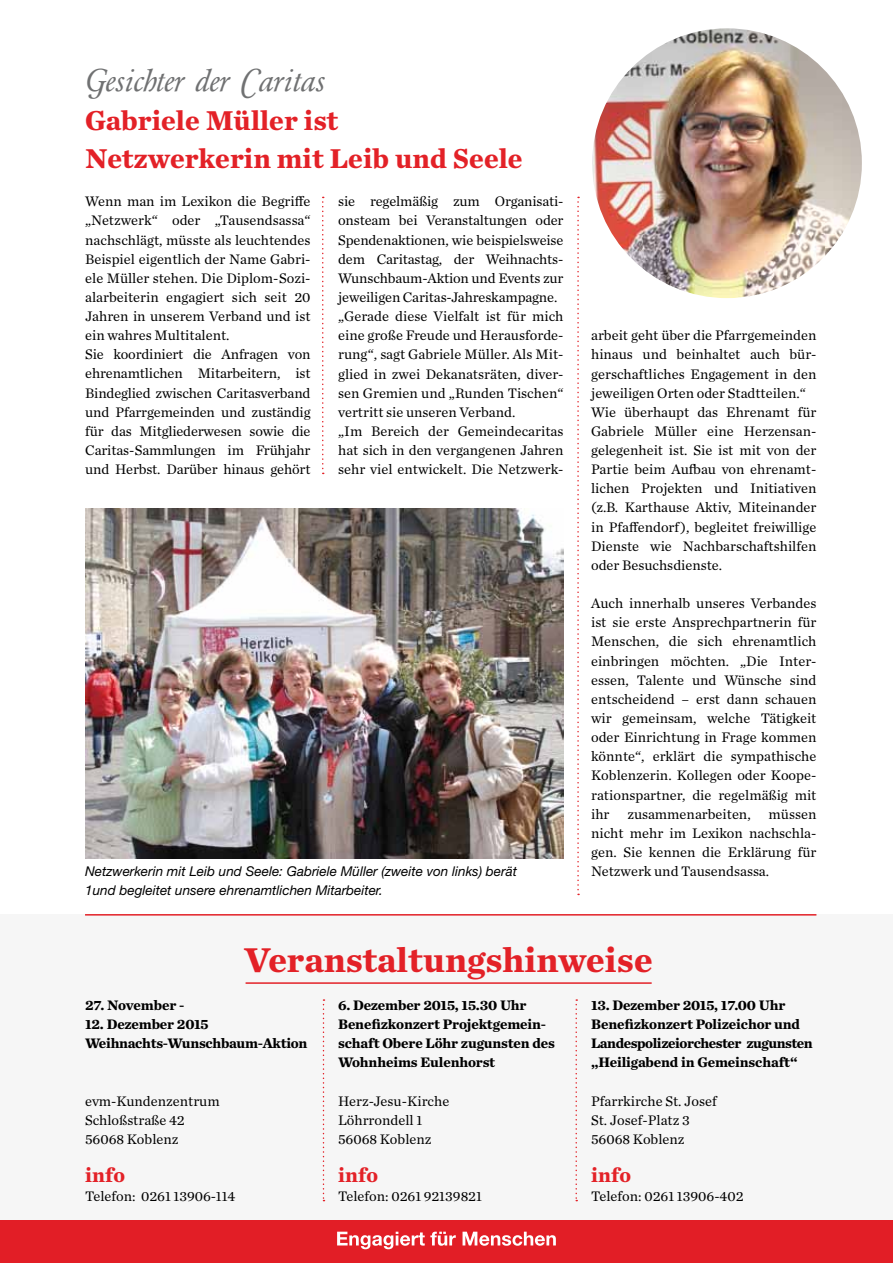
<style>
.page{position:relative;width:893px;height:1263px;background:#fff}
.page>*{position:absolute;margin:0;border:0;box-sizing:border-box;transform-origin:0 0}
.t1{font:700 36px "Chronicle Text G1";color:#e32127}
.t2{font:36px "Garond Hand DB Normal";color:#707172}
.t3{font:700 28.5px/38.2px "Chronicle Text G1";color:#e32127}
.t4{font:700 21px "Chronicle Text G1";color:#e32127}
.t5{font:14.4px/19.2px "Chronicle Text G1";color:#000}
.t6{font:700 14.4px/19.2px "Chronicle Text G1";letter-spacing:-.01em;color:#000}
.t7{font:italic 13.5px/19.2px "Helvetica Neue";color:#000}
</style>
<div class="page">
<div style="left:0;top:914px;width:893px;height:318px;background:#f6f6f6"></div>
<div style="left:0;top:1221px;width:893px;height:42px;background:#e21e26"></div>
<svg style="left:337px;top:1232px;width:119px;height:17px"></svg>
<svg style="left:463px;top:1232px;width:93px;height:14px"></svg>
<hr style="left:246px;top:982px;width:406px;height:2px;background:#e32127">
<hr style="left:85px;top:914px;width:731px;height:1px;background:#e32127">
<svg style="left:323px;top:999px;width:1px;height:202px"></svg>
<svg style="left:575px;top:999px;width:2px;height:202px"></svg>
<img style="left:85px;top:508px;width:478px;height:350px">
<img style="left:592px;top:28px;width:270px;height:270px;border-radius:135px">
<svg style="left:322px;top:197px;width:2px;height:277px"></svg>
<svg style="left:577px;top:197px;width:2px;height:698px"></svg>
<h1 class="t2" style="left:85px;top:62px;width:242px">Gesichter der Caritas</h1>
<h2 class="t3" style="left:85px;top:99px;width:439px">Gabriele Müller ist<br>Netzwerkerin mit Leib und Seele</h2>
<p class="t5" style="left:85px;top:191px;width:227px">Wenn man im Lexikon die Begriffe „Netzwerk“ oder „Tausendsassa“ nachschlägt, müsste als leuchtendes Beispiel eigentlich der Name Gabri&shy;ele Müller stehen. Die Diplom-Sozi&shy;alarbeiterin engagiert sich seit 20<br>Jahren in unserem Verband und ist ein wahres Multitalent.<br>Sie koordiniert die Anfragen von ehrenamtlichen Mitarbeitern, ist Bindeglied zwischen Caritasverband und Pfarrgemeinden und zuständig für das Mitgliederwesen sowie die Caritas-Sammlungen im Frühjahr und Herbst. Darüber hinaus gehört</p>
<p class="t5" style="left:338px;top:191px;width:227px">sie regelmäßig zum Organisati&shy;onsteam bei Veranstaltungen oder Spendenaktionen, wie beispielsweise dem Caritastag, der Weihnachts-Wunschbaum-Aktion und Events zur jeweiligen Caritas-Jahreskampagne. „Gerade diese Vielfalt ist für mich eine große Freude und Herausforde&shy;rung“, sagt Gabriele Müller. Als Mit&shy;glied in zwei Dekanatsräten, diver&shy;sen Gremien und „Runden Tischen“ vertritt sie unseren Verband.<br>„Im Bereich der Gemeindecaritas hat sich in den vergangenen Jahren sehr viel entwickelt. Die Netzwerk-</p>
<p class="t7" style="left:85px;top:861px;width:433px">Netzwerkerin mit Leib und Seele: Gabriele Müller (zweite von links) berät<br>1und begleitet unsere ehrenamtlichen Mitarbeiter.</p>
<p class="t5" style="left:591px;top:325px;width:227px">arbeit geht über die Pfarrgemeinden hinaus und beinhaltet auch bür&shy;gerschaftliches Engagement in den jeweiligen Orten oder Stadtteilen.“ Wie überhaupt das Ehrenamt für Gabriele Müller eine Herzensan&shy;gelegenheit ist. Sie ist mit von der Partie beim Aufbau von ehrenamt&shy;lichen Projekten und Initiativen (z.B. Karthause Aktiv, Miteinander in Pfaffendorf ), begleitet freiwillige Dienste wie Nachbarschaftshilfen oder Besuchsdienste.</p>
<p class="t5" style="left:591px;top:593px;width:227px;text-align:justify">Auch innerhalb unseres Verbandes ist sie erste Ansprechpartnerin für Menschen, die sich ehrenamtlich einbringen möchten. „Die Inter&shy;essen, Talente und Wünsche sind entscheidend – erst dann schauen wir gemeinsam, welche Tätigkeit oder Einrichtung in Frage kommen könnte“, erklärt die sympathische Koblenzerin. Kollegen oder Koope&shy;rationspartner, die regelmäßig mit ihr zusammenarbeiten, müssen nicht mehr im Lexikon nachschla&shy;gen. Sie kennen die Erklärung für Netzwerk und Tausendsassa.</p>
<h1 class="t1" style="left:245px;top:930px;width:409px">Veranstaltungshinweise</h1>
<p class="t6" style="left:85px;top:995px;width:101px">27. November -</p>
<p class="t6" style="left:85px;top:1014px;width:224px">12. Dezember 2015<br>Weihnachts-Wunschbaum-Aktion</p>
<p class="t5" style="left:85px;top:1090px;width:136px">evm-Kundenzentrum<br>Schloßstraße 42<br>56068 Koblenz</p>
<h3 class="t4" style="left:85px;top:1158px;width:41px">info</h3>
<p class="t5" style="left:85px;top:1186px;width:152px">Telefon: 0261 13906-114</p>
<p class="t6" style="left:338px;top:995px;width:218px">6. Dezember 2015, 15.30 Uhr<br>Benefizkonzert Projektgemein&shy;schaft Obere Löhr zugunsten des<br>Wohnheims Eulenhorst</p>
<p class="t5" style="left:338px;top:1090px;width:113px">Herz-Jesu-Kirche<br>Löhrrondell 1<br>56068 Koblenz</p>
<h3 class="t4" style="left:338px;top:1158px;width:41px">info</h3>
<p class="t5" style="left:338px;top:1186px;width:145px">Telefon: 0261 92139821</p>
<p class="t6" style="left:591px;top:995px;width:223px">13. Dezember 2015, 17.00 Uhr<br>Benefizkonzert Polizeichor und<br>Landespolizeiorchester zugunsten „Heiligabend in Gemeinschaft“</p>
<p class="t5" style="left:591px;top:1090px;width:127px">Pfarrkirche St. Josef<br>St. Josef-Platz 3<br>56068 Koblenz</p>
<h3 class="t4" style="left:591px;top:1158px;width:41px">info</h3>
<p class="t5" style="left:591px;top:1186px;width:154px">Telefon: 0261 13906-402</p>
</div>
